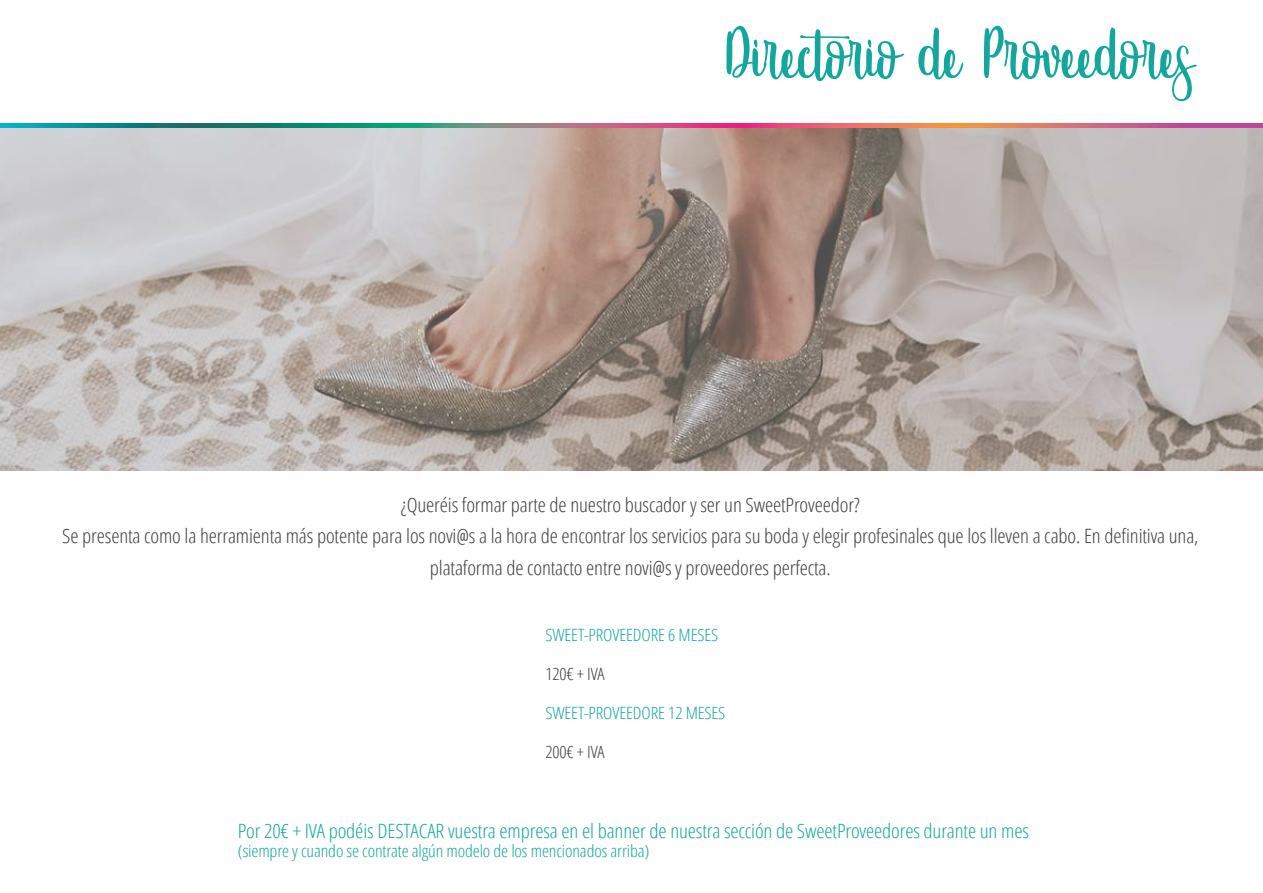
<style>
.page{position:relative;width:1263px;height:893px;background:#fff}
.page>*{position:absolute;margin:0;border:0;box-sizing:border-box;transform-origin:0 0}
.t1{font:85.5px "Sweet Hipster";letter-spacing:-.01em;color:#12a79d}
.t2{font:300 condensed 19.8px/31.5px "Open Sans";letter-spacing:-.01em;color:#3e3e3f;text-align:center;scale:1.06 1}
.t3{font:300 condensed 19.8px "Open Sans";letter-spacing:-.01em;color:#12a79d;scale:1.06 1}
.t4{font:300 condensed 16.95px "Open Sans";letter-spacing:-.01em;color:#12a79d;scale:1.06 1}
.t5{font:300 condensed 16.95px "Open Sans";letter-spacing:-.01em;color:#3e3e3f;scale:1.06 1}
</style>
<div class="page">
<img style="left:0;top:128px;width:1263px;height:342px">
<svg style="left:0;top:123px;width:1263px;height:5px"></svg>
<h1 class="t1" style="left:723px;top:16px;width:470px">Directorio de Proveedores</h1>
<p class="t2" style="left:62px;top:488px;width:1073px">¿Queréis formar parte de nuestro buscador y ser un SweetProveedor?<br>Se presenta como la herramienta más potente para los novi@s a la hora de encontrar los servicios para su boda y elegir profesinales que los lleven a cabo. En definitiva una, plataforma de contacto entre novi@s y proveedores perfecta.</p>
<p class="t4" style="left:545px;top:623px;width:165px">SWEET-PROVEEDORE 6 MESES</p>
<p class="t5" style="left:545px;top:662px;width:57px">120€ + IVA</p>
<p class="t4" style="left:545px;top:701px;width:171px">SWEET-PROVEEDORE 12 MESES</p>
<p class="t5" style="left:545px;top:740px;width:57px">200€ + IVA</p>
<p class="t3" style="left:238px;top:817px;width:748px">Por 20€ + IVA podéis DESTACAR vuestra empresa en el banner de nuestra sección de SweetProveedores durante un mes</p>
<p class="t4" style="left:238px;top:839px;width:390px">(siempre y cuando se contrate algún modelo de los mencionados arriba)</p>
</div>
